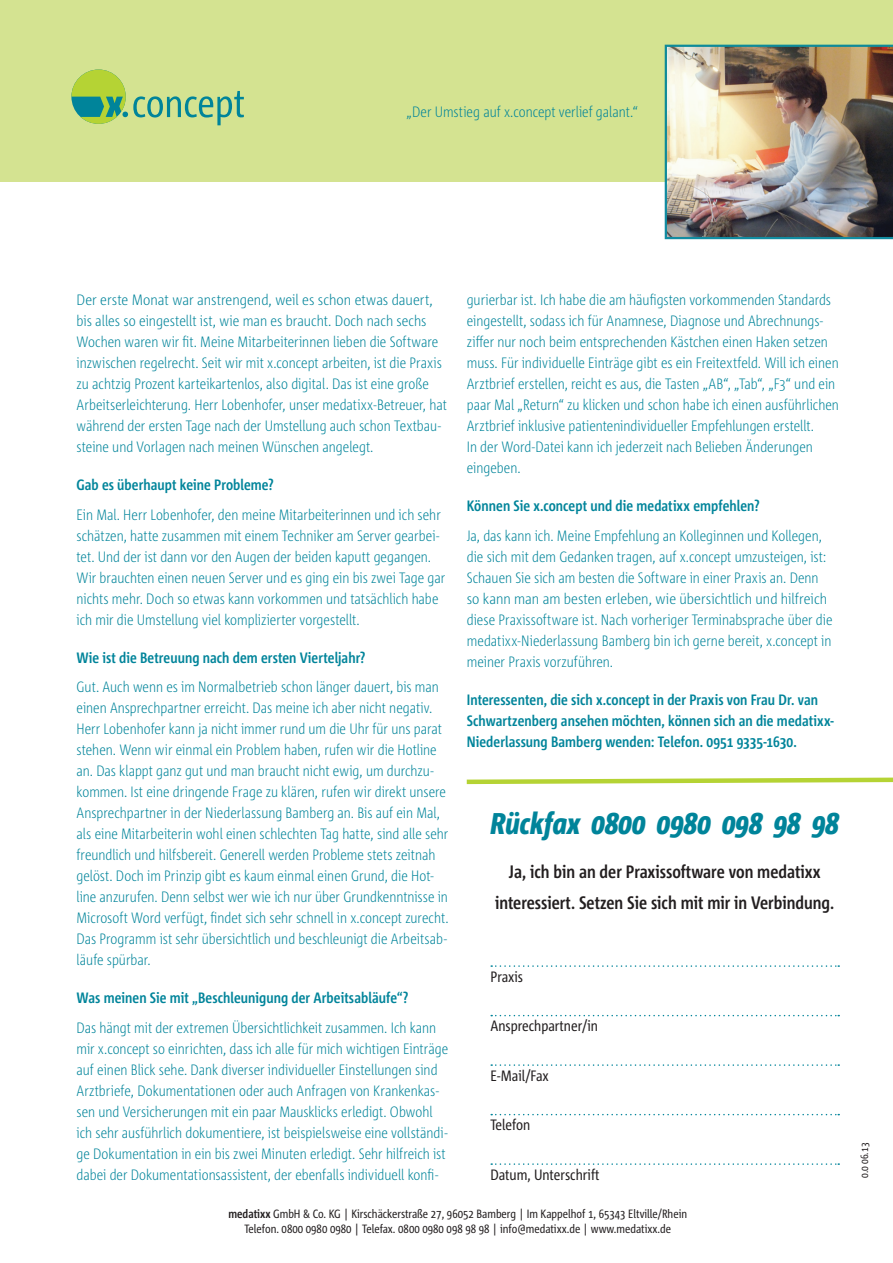
<style>
.page{position:relative;width:893px;height:1263px;background:#fff}
.page>*{position:absolute;margin:0;border:0;box-sizing:border-box;transform-origin:0 0}
.t1{font:italic 800 30px "Corpid E1 s Cd";color:#00849a}
.t2{font:700 18px/31.5px "Corpid E1 s Cd";color:#231f20;text-align:center}
.t3{font:300 15px/21px "Corpid E1 s Cd";color:#00849a}
.t4{font:300 15px/21px "Corpid E1 s Cd";color:#00849a;scale:1.05 1}
.t5{font:700 15px/21px "Corpid E1 s Cd";letter-spacing:.005em;color:#00849a}
.t6{font:15px "Corpid E1 s Cd";color:#231f20}
.t7{font:12px/14.4px "Corpid E1 s Cd";color:#231f20;text-align:center}
.t8{font:10.5px "Corpid E1 s Cd";color:#231f20}
.s1{font-weight:700}
</style>
<div class="page">
<div style="left:0;top:0;width:893px;height:182px;background:#d4e391"></div>
<img style="left:665px;top:45px;width:228px;height:194px">
<svg style="left:71px;top:70px;width:173px;height:55px"></svg>
<svg style="left:491px;top:965px;width:348px;height:2px"></svg>
<svg style="left:491px;top:1015px;width:348px;height:1px"></svg>
<svg style="left:491px;top:1064px;width:348px;height:2px"></svg>
<svg style="left:491px;top:1114px;width:348px;height:1px"></svg>
<svg style="left:491px;top:1163px;width:348px;height:2px"></svg>
<svg style="left:466px;top:777px;width:427px;height:8px"></svg>
<p class="t3" style="left:407px;top:101px;width:233px">„Der Umstieg auf x.concept verlief galant.“</p>
<p class="t3" style="left:467px;top:289px;width:374px">gurierbar ist. Ich habe die am häufigsten vorkommenden Standards eingestellt, sodass ich für Anamnese, Diagnose und Abrechnungs&shy;ziffer nur noch beim entsprechenden Kästchen einen Haken setzen muss. Für individuelle Einträge gibt es ein Freitextfeld. Will ich einen Arztbrief erstellen, reicht es aus, die Tasten „AB“, „Tab“, „F3“ und ein paar Mal „Return“ zu klicken und schon habe ich einen ausführlichen Arztbrief inklusive patientenindividueller Empfehlungen erstellt.<br>In der Word-Datei kann ich jederzeit nach Belieben Änderungen eingeben.</p>
<p class="t5" style="left:467px;top:495px;width:294px">Können Sie x.concept und die medatixx empfehlen?</p>
<p class="t3" style="left:467px;top:524px;width:367px">Ja, das kann ich. Meine Empfehlung an Kolleginnen und Kollegen, die sich mit dem Gedanken tragen, auf x.concept umzusteigen, ist:<br>Schauen Sie sich am besten die Software in einer Praxis an. Denn so kann man am besten erleben, wie übersichtlich und hilfreich diese Praxissoftware ist. Nach vorheriger Terminabsprache über die medatixx-Niederlassung Bamberg bin ich gerne bereit, x.concept in meiner Praxis vorzuführen.</p>
<p class="t5" style="left:467px;top:688px;width:369px">Interessenten, die sich x.concept in der Praxis von Frau Dr. van<br>Schwartzenberg ansehen möchten, können sich an die medatixx-<br>Niederlassung Bamberg wenden: Telefon. 0951 9335-1630.</p>
<p class="t4" style="left:77px;top:289px;width:354px">Der erste Monat war anstrengend, weil es schon etwas dauert, bis alles so eingestellt ist, wie man es braucht. Doch nach sechs Wochen waren wir fit. Meine Mitarbeiterinnen lieben die Software inzwischen regelrecht. Seit wir mit x.concept arbeiten, ist die Praxis zu achtzig Prozent karteikartenlos, also digital. Das ist eine große Arbeitserleichterung. Herr Lobenhofer, unser medatixx-Betreuer, hat während der ersten Tage nach der Umstellung auch schon Textbau&shy;steine und Vorlagen nach meinen Wünschen angelegt.</p>
<p class="t5" style="left:77px;top:474px;width:199px">Gab es überhaupt keine Probleme?</p>
<p class="t3" style="left:77px;top:503px;width:370px">Ein Mal. Herr Lobenhofer, den meine Mitarbeiterinnen und ich sehr schätzen, hatte zusammen mit einem Techniker am Server gearbei&shy;tet. Und der ist dann vor den Augen der beiden kaputt gegangen.<br>Wir brauchten einen neuen Server und es ging ein bis zwei Tage gar nichts mehr. Doch so etwas kann vorkommen und tatsächlich habe ich mir die Umstellung viel komplizierter vorgestellt.</p>
<p class="t5" style="left:77px;top:646px;width:290px">Wie ist die Betreuung nach dem ersten Vierteljahr?</p>
<p class="t3" style="left:77px;top:676px;width:374px">Gut. Auch wenn es im Normalbetrieb schon länger dauert, bis man einen Ansprechpartner erreicht. Das meine ich aber nicht negativ.<br>Herr Lobenhofer kann ja nicht immer rund um die Uhr für uns parat stehen. Wenn wir einmal ein Problem haben, rufen wir die Hotline an. Das klappt ganz gut und man braucht nicht ewig, um durchzu&shy;kommen. Ist eine dringende Frage zu klären, rufen wir direkt unsere Ansprechpartner in der Niederlassung Bamberg an. Bis auf ein Mal, als eine Mitarbeiterin wohl einen schlechten Tag hatte, sind alle sehr freundlich und hilfsbereit. Generell werden Probleme stets zeitnah gelöst. Doch im Prinzip gibt es kaum einmal einen Grund, die Hot&shy;line anzurufen. Denn selbst wer wie ich nur über Grundkenntnisse in Microsoft Word verfügt, findet sich sehr schnell in x.concept zurecht.<br>Das Programm ist sehr übersichtlich und beschleunigt die Arbeitsab&shy;läufe spürbar.</p>
<p class="t5" style="left:77px;top:987px;width:333px">Was meinen Sie mit „Beschleunigung der Arbeitsabläufe“?</p>
<p class="t3" style="left:77px;top:1016px;width:373px">Das hängt mit der extremen Übersichtlichkeit zusammen. Ich kann mir x.concept so einrichten, dass ich alle für mich wichtigen Einträge auf einen Blick sehe. Dank diverser individueller Einstellungen sind Arztbriefe, Dokumentationen oder auch Anfragen von Krankenkas&shy;sen und Versicherungen mit ein paar Mausklicks erledigt. Obwohl ich sehr ausführlich dokumentiere, ist beispielsweise eine vollständi&shy;ge Dokumentation in ein bis zwei Minuten erledigt. Sehr hilfreich ist dabei der Dokumentationsassistent, der ebenfalls individuell konfi-</p>
<h1 class="t1" style="left:490px;top:804px;width:350px">Rückfax 0800 0980 098 98 98</h1>
<p class="t2" style="left:495px;top:855px;width:341px">Ja, ich bin an der Praxissoftware von medatixx interessiert. Setzen Sie sich mit mir in Verbindung.</p>
<p class="t6" style="left:490px;top:967px;width:34px">Praxis</p>
<p class="t6" style="left:490px;top:1016px;width:109px">Ansprechpartner/in</p>
<p class="t6" style="left:490px;top:1066px;width:60px">E-Mail/Fax</p>
<p class="t6" style="left:490px;top:1115px;width:41px">Telefon</p>
<p class="t6" style="left:490px;top:1165px;width:110px">Datum, Unterschrift</p>
<p class="t7" style="left:228px;top:1206px;width:460px"><span class="s1">medatixx</span> GmbH &amp; Co. KG | Kirschäckerstraße 27, 96052 Bamberg | Im Kappelhof 1, 65343 Eltville/Rhein<br>Telefon. 0800 0980 0980 | Telefax. 0800 0980 098 98 98 | info@medatixx.de | www.medatixx.de</p>
<p class="t8" style="left:858px;top:1178px;width:37px;rotate:-90deg">0.0 06.13</p>
</div>
